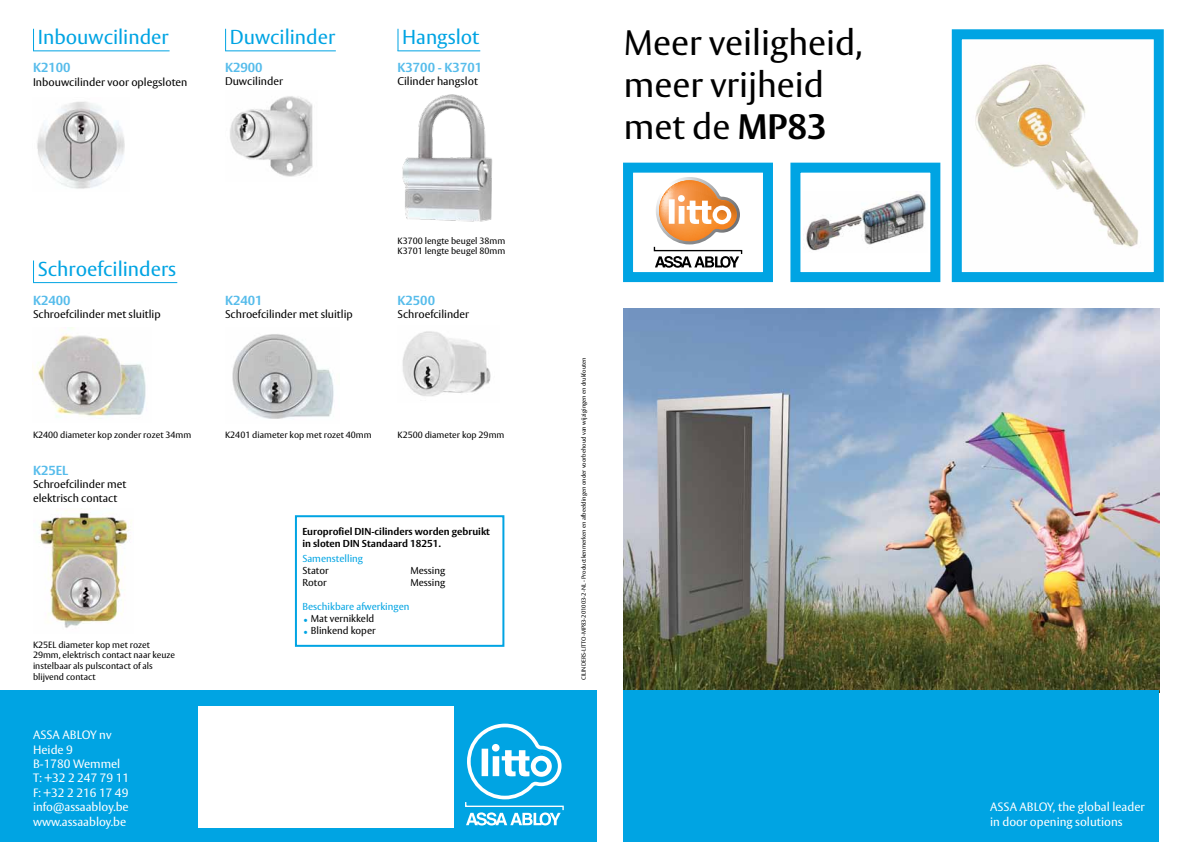
<style>
.page{position:relative;width:1191px;height:842px;background:#fff}
.page>*{position:absolute;margin:0;border:0;box-sizing:border-box;transform-origin:0 0}
.t1{font:35px/42px "ASSA Vesta";color:#000}
.t2{font:20px "ASSA Vesta";color:#00a4e3}
.t3{font:700 13px "ASSA Vesta";color:#56bceb}
.t4{font:12px/14.4px "ASSA Vesta";color:#fff}
.t5{font:11px/13.2px "ASSA Vesta";color:#000}
.t6{font:700 10px/12px "ASSA Vesta";color:#000}
.t7{font:10px "ASSA Vesta";color:#000}
.t8{font:10px "ASSA Vesta";color:#00a4e3}
.t9{font:9px/10.8px "ASSA Vesta";color:#000}
.t10{font:6px "ASSA Vesta";color:#000}
.s1{color:#00a4e3}
.s2{font-weight:700}
</style>
<div class="page">
<div style="left:0;top:691px;width:596px;height:151px;background:#00a4e3"></div>
<div style="left:790px;top:163px;width:150px;height:119px;background:#fff;border:10px solid #00a4e3"></div>
<div style="left:623px;top:163px;width:150px;height:119px;background:#fff;border:10px solid #00a4e3"></div>
<img style="left:806px;top:194px;width:121px;height:57px">
<img style="left:623px;top:309px;width:536px;height:382px">
<div style="left:623px;top:691px;width:536px;height:151px;background:#00a4e3"></div>
<svg style="left:465px;top:724px;width:99px;height:101px"></svg>
<svg style="left:653px;top:177px;width:90px;height:91px"></svg>
<div style="left:678px;top:195px;width:7px;height:7px;background:#fff;border-radius:50%"></div>
<hr style="left:225px;top:50px;width:111px;height:1px;background:#00a4e3">
<svg style="left:225px;top:29px;width:1px;height:22px"></svg>
<hr style="left:397px;top:50px;width:83px;height:1px;background:#00a4e3">
<svg style="left:397px;top:29px;width:1px;height:22px"></svg>
<div style="left:295px;top:515px;width:209px;height:132px;border:2px solid #00a4e3"></div>
<hr style="left:33px;top:282px;width:144px;height:1px;background:#00a4e3">
<svg style="left:33px;top:260px;width:1px;height:23px"></svg>
<hr style="left:33px;top:50px;width:137px;height:1px;background:#00a4e3">
<svg style="left:33px;top:29px;width:1px;height:22px"></svg>
<img style="left:230px;top:96px;width:83px;height:81px">
<img style="left:402px;top:331px;width:89px;height:66px">
<img style="left:37px;top:101px;width:88px;height:88px">
<img style="left:34px;top:327px;width:112px;height:92px">
<img style="left:39px;top:510px;width:93px;height:118px">
<img style="left:232px;top:334px;width:102px;height:85px">
<img style="left:402px;top:94px;width:91px;height:128px">
<img style="left:975px;top:64px;width:164px;height:183px">
<div style="left:951px;top:29px;width:212px;height:253px;border:10px solid #00a4e3"></div>
<div style="left:198px;top:706px;width:256px;height:122px;background:#fff"></div>
<h2 class="t2" style="left:38px;top:25px;width:132px">Inbouwcilinder</h2>
<h3 class="t3" style="left:33px;top:60px;width:39px">K2100</h3>
<p class="t5" style="left:33px;top:76px;width:156px">Inbouwcilinder voor oplegsloten</p>
<h2 class="t2" style="left:230px;top:25px;width:107px">Duwcilinder</h2>
<h3 class="t3" style="left:225px;top:59px;width:39px">K2900</h3>
<p class="t5" style="left:225px;top:75px;width:59px">Duwcilinder</p>
<h2 class="t2" style="left:402px;top:25px;width:79px">Hangslot</h2>
<h3 class="t3" style="left:397px;top:59px;width:86px">K3700 - K3701</h3>
<p class="t5" style="left:397px;top:75px;width:82px">Cilinder hangslot</p>
<h2 class="t2" style="left:38px;top:257px;width:140px">Schroefcilinders</h2>
<h3 class="t3" style="left:33px;top:293px;width:39px">K2400</h3>
<p class="t5" style="left:33px;top:308px;width:129px">Schroefcilinder met sluitlip</p>
<h3 class="t3" style="left:225px;top:293px;width:39px">K2401</h3>
<p class="t5" style="left:225px;top:308px;width:129px">Schroefcilinder met sluitlip</p>
<p class="t9" style="left:397px;top:236px;width:109px">K3700 lengte beugel 38mm<br>K3701 lengte beugel 80mm</p>
<h3 class="t3" style="left:397px;top:293px;width:39px">K2500</h3>
<p class="t5" style="left:397px;top:308px;width:73px">Schroefcilinder</p>
<p class="t9" style="left:33px;top:429px;width:160px">K2400 diameter kop zonder rozet 34mm</p>
<h3 class="t3" style="left:33px;top:463px;width:37px">K25EL</h3>
<p class="t5" style="left:33px;top:478px;width:95px">Schroefcilinder met elektrisch contact</p>
<p class="t9" style="left:33px;top:639px;width:144px">K25EL diameter kop met rozet<br>29mm, elektrisch contact naar keuze instelbaar als pulscontact of als blijvend contact</p>
<h3 class="t4" style="left:33px;top:728px;width:98px">ASSA ABLOY nv<br>Heide 9<br>B-1780 Wemmel<br>T: +32 2 247 79 11<br>F: +32 2 216 17 49 info@assaabloy.be www.assaabloy.be</h3>
<p class="t9" style="left:225px;top:429px;width:148px">K2401 diameter kop met rozet 40mm</p>
<p class="t9" style="left:397px;top:429px;width:108px">K2500 diameter kop 29mm</p>
<p class="t6" style="left:302px;top:526px;width:189px">Europrofiel DIN-cilinders worden gebruikt in sloten DIN Standaard 18251.</p>
<p class="t8" style="left:302px;top:552px;width:62px">Samenstelling</p>
<p class="t7" style="left:302px;top:564px;width:28px">Stator</p>
<p class="t7" style="left:410px;top:564px;width:36px">Messing</p>
<p class="t7" style="left:302px;top:576px;width:26px">Rotor</p>
<p class="t7" style="left:410px;top:576px;width:36px">Messing</p>
<p class="t8" style="left:302px;top:600px;width:109px">Beschikbare afwerkingen</p>
<p class="t7" style="left:303px;top:612px;width:73px"><span class="s1">•</span> Mat vernikkeld</p>
<p class="t7" style="left:303px;top:624px;width:74px"><span class="s1">•</span> Blinkend koper</p>
<h1 class="t1" style="left:624px;top:24px;width:240px">Meer veiligheid, meer vrijheid met de <span class="s2">MP83</span></h1>
<p class="t10" style="left:580px;top:680px;width:324px;rotate:-90deg">CILINDERS-LITTO-MP83-201003-2-NL - Productkenmerken en afbeeldingen onder voorbehoud van wijzigingen en drukfouten</p>
<h3 class="t4" style="left:990px;top:800px;width:156px">ASSA ABLOY, the global leader in door opening solutions</h3>
</div>
